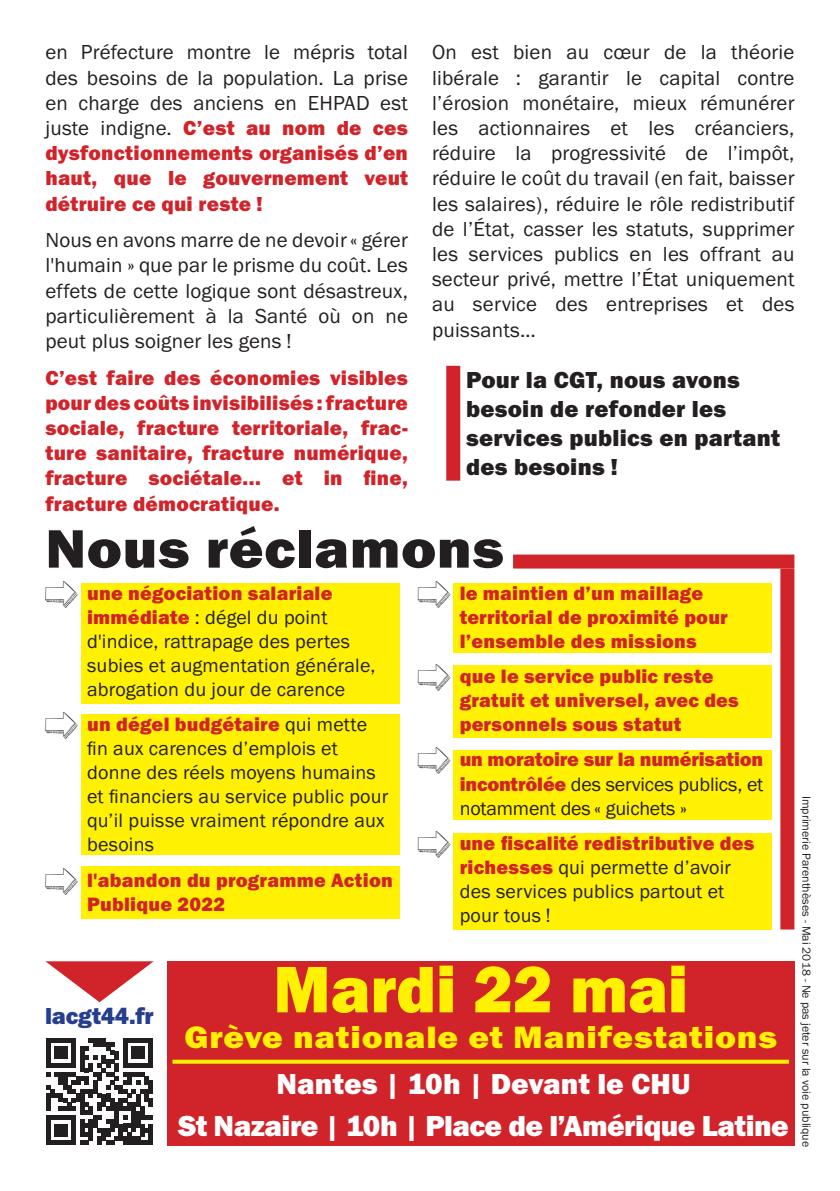
<style>
.page{position:relative;width:840px;height:1191px;background:#fff}
.page>*{position:absolute;margin:0;border:0;box-sizing:border-box;transform-origin:0 0}
.t1{font:68px "Franklin Gothic URW Hea";color:#fff101}
.t2{font:56px "Franklin Gothic URW Hea";letter-spacing:.01em;color:#231f20;scale:1.06 1}
.t3{font:32px "Franklin Gothic URW Hea";letter-spacing:.02em;color:#fff101;scale:1.1 1}
.t4{font:30px "Franklin Gothic URW Hea";letter-spacing:-.015em;color:#fff}
.t5{font:30px "Franklin Gothic URW Hea";letter-spacing:.005em;color:#fff}
.t6{font:24px/28.8px "Franklin Gothic URW Hea";letter-spacing:.01em;color:#231f20}
.t7{font:24px "Franklin Gothic URW Hea";letter-spacing:-.01em;color:#253f8e}
.t8{font:21px/25.2px "Franklin Gothic URW Boo";letter-spacing:.01em;color:#231f20;text-align:justify}
.t9{font:21px/25.2px "Franklin Gothic URW Hea";letter-spacing:.01em;color:#d1232a;text-align:justify}
.t10{font:20px/24px "Franklin Gothic URW Boo";letter-spacing:.01em;color:#231f20}
.t11{font:20px/24px "Franklin Gothic URW Hea";letter-spacing:.01em;color:#d1232a}
.t12{font:12px "Franklin Gothic URW Boo";color:#231f20}
.s1{font-family:"Franklin Gothic URW Hea";color:#d1232a}
.s2{font-family:"Austie Bost Arrow Mania";font-size:42px}
.s3{font-family:"Austie Bost Arrow Mania";font-size:42px;color:#231f20}
</style>
<div class="page">
<div style="left:453px;top:583px;width:318px;height:69px;background:#fff101"></div>
<div style="left:453px;top:665px;width:318px;height:72px;background:#fff101"></div>
<div style="left:453px;top:750px;width:318px;height:69px;background:#fff101"></div>
<div style="left:453px;top:832px;width:318px;height:97px;background:#fff101"></div>
<div style="left:81px;top:866px;width:319px;height:52px;background:#fff101"></div>
<div style="left:81px;top:714px;width:319px;height:140px;background:#fff101"></div>
<div style="left:81px;top:583px;width:319px;height:120px;background:#fff101"></div>
<div style="left:446px;top:366px;width:14px;height:114px;background:#d1232a"></div>
<div style="left:780px;top:568px;width:14px;height:361px;background:#d1232a"></div>
<div style="left:513px;top:554px;width:281px;height:14px;background:#d1232a"></div>
<svg style="left:46px;top:1038px;width:107px;height:107px"></svg>
<div style="left:167px;top:961px;width:627px;height:184px;background:#d1232a"></div>
<svg style="left:172px;top:1059px;width:616px;height:4px;background:#f6cc08"></svg>
<svg style="left:45px;top:961px;width:109px;height:41px"></svg>
<p class="t8" style="left:45px;top:39px;width:364px">en Préfecture montre le mépris total des besoins de la population. La prise en charge des anciens en EHPAD est juste indigne. <span class="s1">C’est au nom de ces dysfonctionnements organisés d’en haut, que le gouvernement veut détruire ce qui reste !</span></p>
<p class="t8" style="left:45px;top:227px;width:364px">Nous en avons marre de ne devoir « gérer l'humain » que par le prisme du coût. Les effets de cette logique sont désastreux, particulièrement à la Santé où on ne peut plus soigner les gens !</p>
<p class="t9" style="left:45px;top:364px;width:364px">C’est faire des économies visibles pour des coûts invisibilisés : fracture sociale, fracture territoriale, frac&shy;ture sanitaire, fracture numérique, fracture sociétale... et in fine, fracture démocratique.</p>
<p class="t8" style="left:432px;top:39px;width:364px">On est bien au cœur de la théorie libérale : garantir le capital contre l’érosion monétaire, mieux rémunérer les actionnaires et les créanciers, réduire la progressivité de l’impôt, réduire le coût du travail (en fait, baisser les salaires), réduire le rôle redistributif de l’État, casser les statuts, supprimer les services publics en les offrant au secteur privé, mettre l’État uniquement au service des entreprises et des puissants…</p>
<p class="t6" style="left:466px;top:365px;width:315px">Pour la CGT, nous avons besoin de refonder les services publics en partant des besoins !</p>
<p class="t2" style="left:45px;top:512px;width:434px">Nous réclamons</p>
<p class="t10" style="left:87px;top:580px;width:290px;text-indent:-42px"><span class="s2">?</span> <span class="s1">une négociation salariale immédiate</span> : dégel du point d'indice, rattrapage des pertes subies et augmentation générale, abrogation du jour de carence</p>
<p class="t10" style="left:87px;top:712px;width:303px;text-indent:-42px"><span class="s2">?</span> <span class="s1">un dégel budgétaire</span> qui mette fin aux carences d’emplois et donne des réels moyens humains et financiers au service public pour qu’il puisse vraiment répondre aux besoins</p>
<p class="t11" style="left:87px;top:867px;width:307px;text-indent:-42px"><span class="s3">?</span> l'abandon du programme Action<br>Publique 2022</p>
<p class="t11" style="left:459px;top:580px;width:269px;text-indent:-42px"><span class="s3">?</span> le maintien d’un maillage territorial de proximité pour l’ensemble des missions</p>
<p class="t11" style="left:459px;top:664px;width:280px;text-indent:-42px"><span class="s3">?</span> que le service public reste gratuit et universel, avec des personnels sous statut</p>
<p class="t10" style="left:459px;top:747px;width:305px;text-align:justify;text-indent:-42px"><span class="s2">?</span> <span class="s1">un moratoire sur la numérisation incontrôlée</span> des services publics, et notamment des « guichets »</p>
<p class="t10" style="left:459px;top:831px;width:296px;text-indent:-42px"><span class="s2">?</span> <span class="s1">une fiscalité redistributive des richesses</span> qui permette d’avoir des services publics partout et pour tous !</p>
<p class="t7" style="left:45px;top:1000px;width:110px">lacgt44.fr</p>
<p class="t1" style="left:273px;top:945px;width:416px">Mardi 22 mai</p>
<p class="t3" style="left:184px;top:1017px;width:540px">Grève nationale et Manifestations</p>
<p class="t5" style="left:276px;top:1064px;width:415px">Nantes | 10h | Devant le CHU</p>
<p class="t4" style="left:178px;top:1106px;width:612px">St Nazaire | 10h | Place de l’Amérique Latine</p>
<p class="t12" style="left:813px;top:795px;width:353px;rotate:90deg">Imprimerie Parenthèses - Mai 2018 - Ne pas jeter sur la voie publique</p>
</div>
